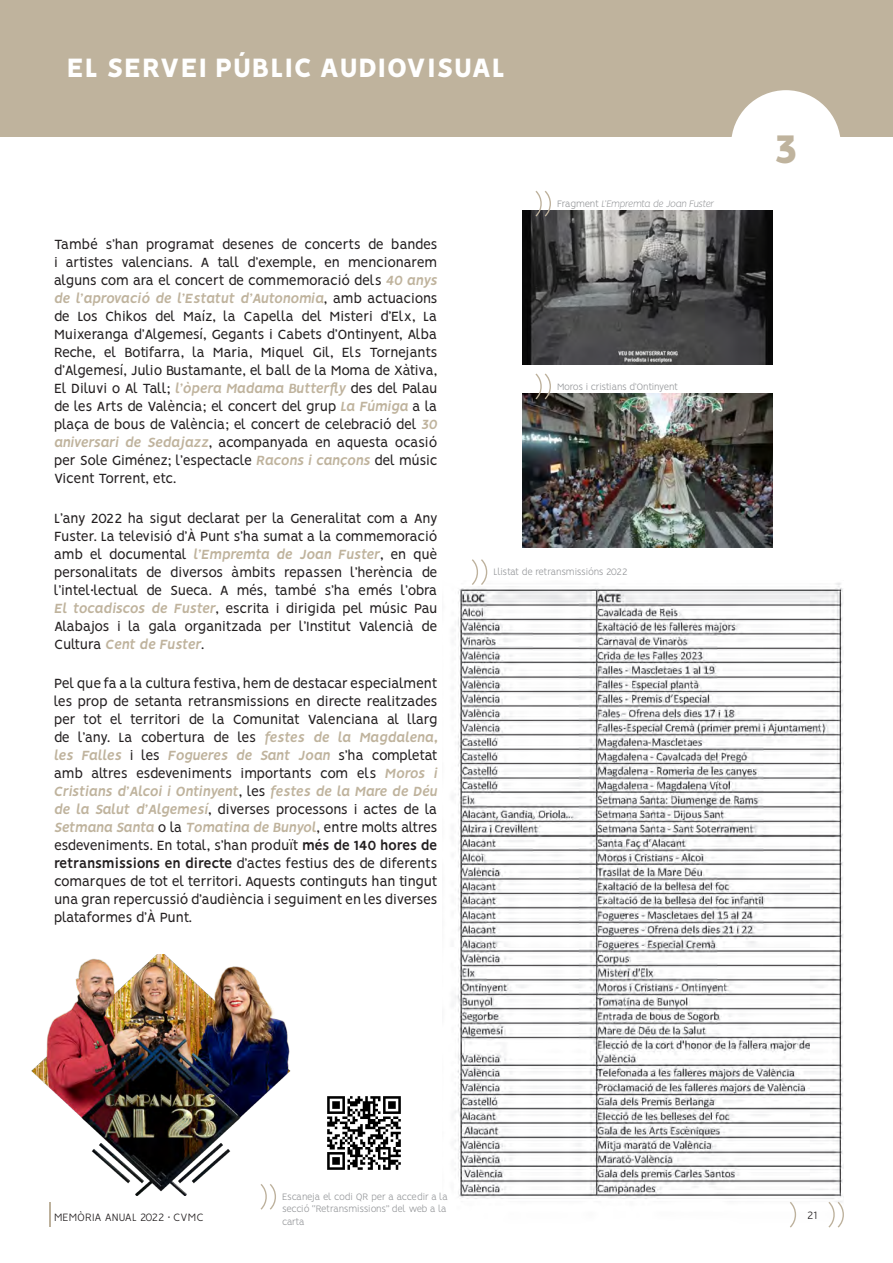
<style>
.page{position:relative;width:893px;height:1263px;background:#fff}
.page>*{position:absolute;margin:0;border:0;box-sizing:border-box;transform-origin:0 0}
.t1{font:800 45px "Vision";color:#bfb39d}
.TITOL_APARTAT-_SEGON{font:800 30px "Vision";color:#fff}
.nom-programa{font:15px/18px "Vision";letter-spacing:-.02em;color:#231f20;text-align:justify}
.t2{font:300 12px "Vision";color:#231f20}
.peu_de_foto{font:300 10.5px/12.6px "Vision";letter-spacing:-.03em;color:#939598;text-align:justify}
.peu_de_foto-2{font:italic 300 10.5px "Vision";letter-spacing:-.015em;color:#939598}
.s1{font-style:normal}
.s2{font-weight:700;font-style:italic;color:#bfb39d}
.s3{font-weight:700}
</style>
<div class="page">
<img style="left:452px;top:583px;width:392px;height:645px">
<div style="left:0;top:0;width:893px;height:137px;background:#bfb39d"></div>
<div style="left:731px;top:90px;width:110px;height:110px;background:#fff;border-radius:50%"></div>
<svg style="left:49px;top:1202px;width:1px;height:25px"></svg>
<svg style="left:828px;top:1202px;width:16px;height:25px"></svg>
<svg style="left:790px;top:1202px;width:6px;height:25px"></svg>
<img style="left:522px;top:210px;width:250px;height:154px">
<svg style="left:535px;top:191px;width:16px;height:26px"></svg>
<img style="left:522px;top:393px;width:250px;height:154px">
<svg style="left:535px;top:373px;width:16px;height:26px"></svg>
<svg style="left:261px;top:1196px;width:15px;height:14px"></svg>
<svg style="left:472px;top:559px;width:15px;height:26px"></svg>
<img style="left:31px;top:955px;width:260px;height:241px">
<img style="left:327px;top:1096px;width:74px;height:74px">
<p class="TITOL_APARTAT-_SEGON" style="left:67px;top:50px;width:441px">EL SERVEI PÚBLIC AUDIOVISUAL</p>
<p class="peu_de_foto-2" style="left:557px;top:197px;width:158px"><span class="s1">Fragment</span> L’Empremta de Joan Fuster</p>
<p class="nom-programa" style="left:54px;top:237px;width:385px">També s’han programat desenes de concerts de bandes i artistes valencians. A tall d’exemple, en mencionarem alguns com ara el concert de commemoració dels <span class="s2">40 anys de l’aprovació de l’Estatut d’Autonomia</span>, amb actuacions de Los Chikos del Maíz, la Capella del Misteri d’Elx, La Muixeranga d’Algemesí, Gegants i Cabets d’Ontinyent, Alba Reche, el Botifarra, la Maria, Miquel Gil, Els Tornejants d’Algemesí, Julio Bustamante, el ball de la Moma de Xàtiva, El Diluvi o Al Tall; <span class="s2">l’òpera Madama Butterfly</span> des del Palau de les Arts de València; el concert del grup <span class="s2">La Fúmiga</span> a la plaça de bous de València; el concert de celebració del <span class="s2">30 aniversari de Sedajazz</span>, acompanyada en aquesta ocasió per Sole Giménez; l’espectacle <span class="s2">Racons i cançons</span> del músic Vicent Torrent, etc.</p>
<p class="nom-programa" style="left:54px;top:510px;width:385px">L’any 2022 ha sigut declarat per la Generalitat com a Any Fuster. La televisió d’À Punt s’ha sumat a la commemoració amb el documental <span class="s2">l’Empremta de Joan Fuster</span>, en què personalitats de diversos àmbits repassen l’herència de l’intel·lectual de Sueca. A més, també s’ha emés l’obra <span class="s2">El tocadiscos de Fuster</span>, escrita i dirigida pel músic Pau Alabajos i la gala organitzada per l’Institut Valencià de Cultura <span class="s2">Cent de Fuster</span>.</p>
<p class="nom-programa" style="left:54px;top:676px;width:385px">Pel que fa a la cultura festiva, hem de destacar especialment les prop de setanta retransmissions en directe realitzades per tot el territori de la Comunitat Valenciana al llarg de l’any. La cobertura de les <span class="s2">festes de la Magdalena, les Falles</span> i les <span class="s2">Fogueres de Sant Joan</span> s’ha completat amb altres esdeveniments importants com els <span class="s2">Moros i Cristians d’Alcoi i Ontinyent</span>, les <span class="s2">festes de la Mare de Déu de la Salut d’Algemesí</span>, diverses processons i actes de la <span class="s2">Setmana Santa</span> o la <span class="s2">Tomatina de Bunyol</span>, entre molts altres esdeveniments. En total, s’han produït <span class="s3">més de 140 hores de retransmissions en directe</span> d’actes festius des de diferents comarques de tot el territori. Aquests continguts han tingut una gran repercussió d’audiència i seguiment en les diverses plataformes d’À Punt.</p>
<p class="peu_de_foto" style="left:557px;top:381px;width:123px">Moros i cristians d’Ontinyent</p>
<p class="peu_de_foto" style="left:493px;top:567px;width:136px">Llistat de retransmissións 2022</p>
<p class="t1" style="left:774px;top:122px;width:26px">3</p>
<p class="peu_de_foto" style="left:282px;top:1191px;width:167px">Escaneja el codi QR per a accedir a la secció “Retransmissions” del web a la carta</p>
<p class="t2" style="left:54px;top:1210px;width:151px">MEMÒRIA ANUAL 2022 · CVMC</p>
<p class="t2" style="left:807px;top:1208px;width:12px">21</p>
</div>
